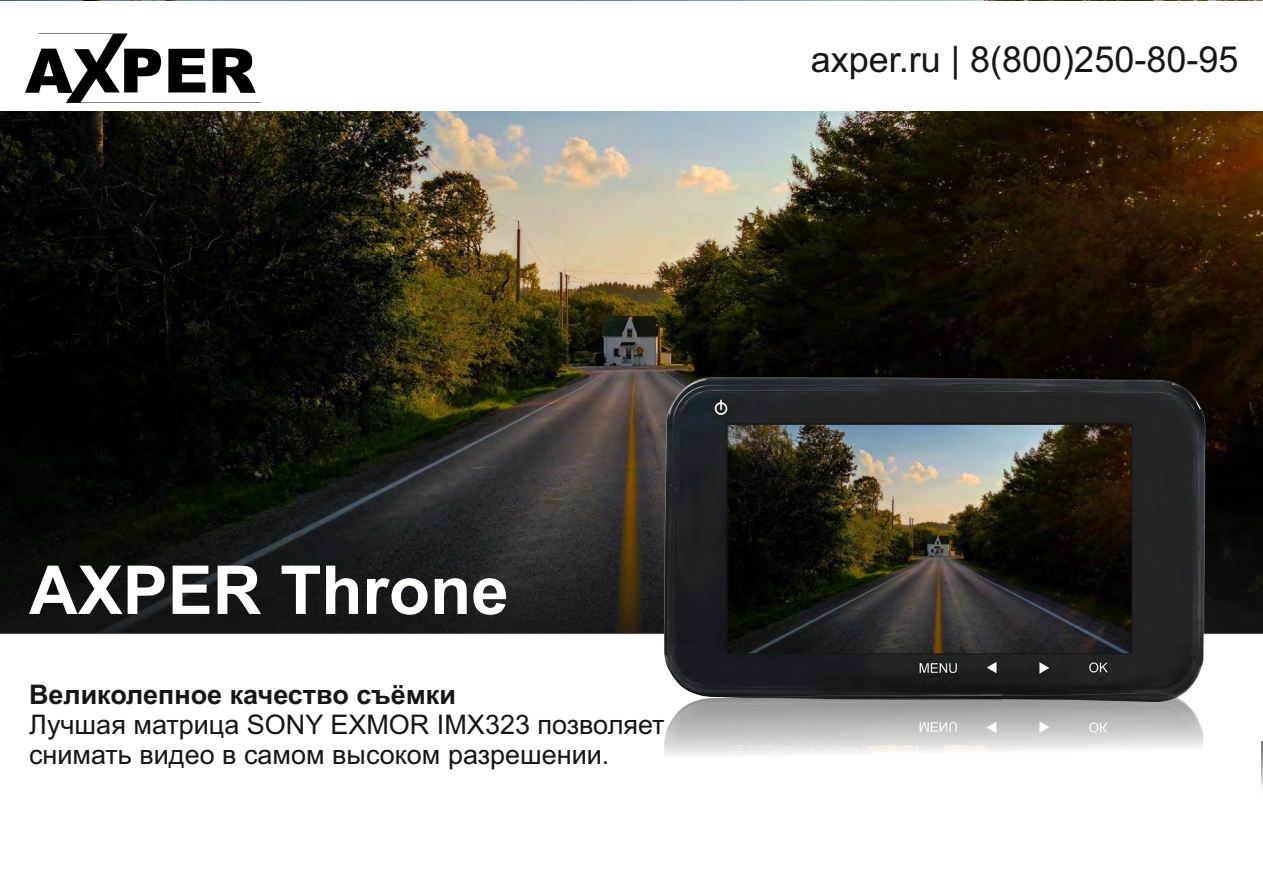
<style>
.page{position:relative;width:1263px;height:893px;background:#fff}
.page>*{position:absolute;margin:0;border:0;box-sizing:border-box;transform-origin:0 0}
.t1{font:700 67.5px "Arial";color:#fff}
.t2{font:36px "Arial";color:#151616}
.t3{font:27px/30.2px "Arial";color:#151616}
.t4{font:700 27px "Arial";color:#151616}
</style>
<div class="page">
<img style="left:0;top:0;width:1262px;height:471px">
<div style="left:0;top:1px;width:1263px;height:110px;background:#fff"></div>
<svg style="left:25px;top:34px;width:236px;height:69px"></svg>
<img style="left:0;top:471px;width:1263px;height:163px">
<img style="left:642px;top:362px;width:575px;height:306px">
<img style="left:729px;top:426px;width:401px;height:226px">
<div style="left:727px;top:424px;width:405px;height:230px;border:1px solid #151616"></div>
<img style="left:664px;top:668px;width:540px;height:88px">
<h2 class="t2" style="left:811px;top:45px;width:429px">axper.ru | 8(800)250-80-95</h2>
<h1 class="t1" style="left:29px;top:565px;width:481px">AXPER Throne</h1>
<p class="t4" style="left:29px;top:684px;width:428px">Великолепное качество съёмки</p>
<p class="t3" style="left:29px;top:712px;width:637px">Лучшая матрица SONY EXMOR IMX323 позволяет снимать видео в самом высоком разрешении.</p>
</div>
